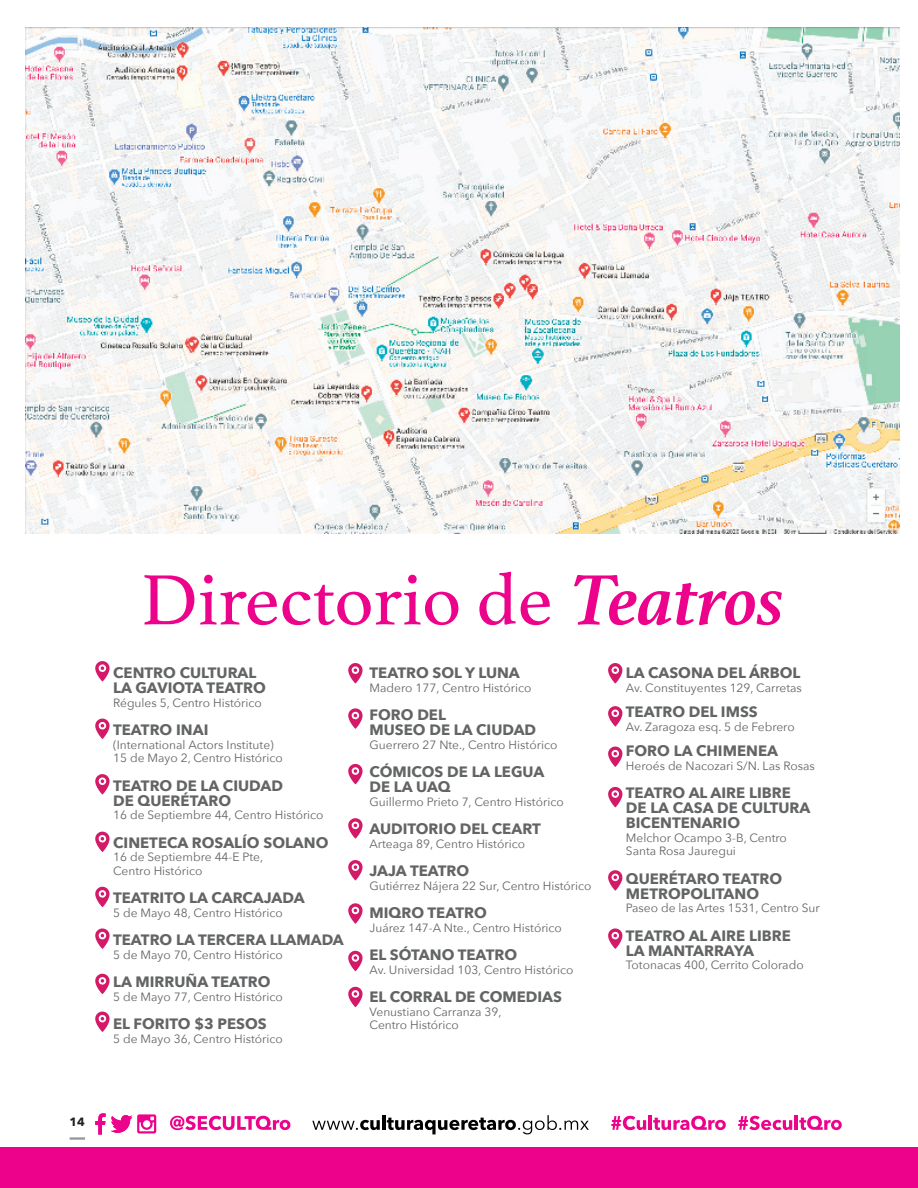
<style>
.page{position:relative;width:918px;height:1188px;background:#fff}
.page>*{position:absolute;margin:0;border:0;box-sizing:border-box;transform-origin:0 0}
.t1{font:75px "Athelas";color:#ed028c}
.t2{font:700 15px/15px "Avenir Next";color:#626465}
.t3{font:12px/13.5px "Avenir Next";color:#626465}
.t4{font:700 12px "Avenir Next";color:#231f20}
.s1{font-weight:700;font-style:italic}
</style>
<div class="page">
<hr style="left:70px;top:1137px;width:15px;height:3px;background:#939598">
<svg style="left:312px;top:1120px;width:68px;height:10px"></svg>
<hr style="left:382px;top:1115px;width:4px;height:15px;background:#000">
<svg style="left:387px;top:1115px;width:202px;height:19px"></svg>
<svg style="left:611px;top:1116px;width:35px;height:14px"></svg>
<hr style="left:649px;top:1115px;width:3px;height:15px;background:#ed028c">
<svg style="left:653px;top:1116px;width:73px;height:14px"></svg>
<svg style="left:170px;top:1116px;width:120px;height:14px"></svg>
<svg style="left:738px;top:1116px;width:54px;height:14px"></svg>
<hr style="left:795px;top:1115px;width:3px;height:15px;background:#ed028c">
<svg style="left:799px;top:1116px;width:43px;height:14px"></svg>
<svg style="left:95px;top:1113px;width:61px;height:22px"></svg>
<div style="left:0;top:1148px;width:918px;height:40px;background:#ed028c"></div>
<svg style="left:95px;top:661px;width:15px;height:20px"></svg>
<svg style="left:348px;top:663px;width:15px;height:20px"></svg>
<svg style="left:608px;top:663px;width:14px;height:20px"></svg>
<svg style="left:608px;top:706px;width:14px;height:21px"></svg>
<svg style="left:608px;top:747px;width:14px;height:20px"></svg>
<svg style="left:608px;top:787px;width:14px;height:20px"></svg>
<svg style="left:608px;top:870px;width:14px;height:21px"></svg>
<svg style="left:608px;top:928px;width:14px;height:21px"></svg>
<svg style="left:348px;top:987px;width:15px;height:20px"></svg>
<svg style="left:348px;top:708px;width:15px;height:21px"></svg>
<svg style="left:348px;top:764px;width:15px;height:20px"></svg>
<svg style="left:348px;top:818px;width:15px;height:21px"></svg>
<svg style="left:348px;top:860px;width:15px;height:20px"></svg>
<svg style="left:348px;top:903px;width:15px;height:21px"></svg>
<svg style="left:348px;top:951px;width:15px;height:20px"></svg>
<svg style="left:95px;top:719px;width:15px;height:20px"></svg>
<svg style="left:95px;top:774px;width:15px;height:20px"></svg>
<svg style="left:95px;top:832px;width:15px;height:20px"></svg>
<svg style="left:95px;top:887px;width:15px;height:20px"></svg>
<svg style="left:95px;top:928px;width:15px;height:21px"></svg>
<svg style="left:95px;top:974px;width:15px;height:20px"></svg>
<svg style="left:95px;top:1012px;width:15px;height:20px"></svg>
<img style="left:26px;top:27px;width:874px;height:507px">
<h1 class="t1" style="left:141px;top:540px;width:645px">Directorio de <span class="s1">Teatros</span></h1>
<p class="t2" style="left:113px;top:665px;width:154px">CENTRO CULTURAL<br>LA GAVIOTA TEATRO</p>
<p class="t3" style="left:113px;top:695px;width:150px">Régules 5, Centro Histórico</p>
<p class="t2" style="left:113px;top:722px;width:97px">TEATRO INAI</p>
<p class="t3" style="left:113px;top:737px;width:171px">(International Actors Institute)<br>15 de Mayo 2, Centro Histórico</p>
<p class="t2" style="left:113px;top:778px;width:171px">TEATRO DE LA CIUDAD<br>DE QUERÉTARO</p>
<p class="t3" style="left:113px;top:808px;width:212px">16 de Septiembre 44, Centro Histórico</p>
<p class="t2" style="left:113px;top:835px;width:217px">CINETECA ROSALÍO SOLANO</p>
<p class="t3" style="left:113px;top:850px;width:152px">16 de Septiembre 44-E Pte,<br>Centro Histórico</p>
<p class="t2" style="left:113px;top:890px;width:193px">TEATRITO LA CARCAJADA</p>
<p class="t3" style="left:113px;top:905px;width:171px">5 de Mayo 48, Centro Histórico</p>
<p class="t2" style="left:113px;top:932px;width:232px">TEATRO LA TERCERA LLAMADA</p>
<p class="t3" style="left:113px;top:947px;width:171px">5 de Mayo 70, Centro Histórico</p>
<p class="t2" style="left:113px;top:974px;width:159px">LA MIRRUÑA TEATRO</p>
<p class="t3" style="left:113px;top:989px;width:171px">5 de Mayo 77, Centro Histórico</p>
<p class="t2" style="left:113px;top:1016px;width:155px">EL FORITO $3 PESOS</p>
<p class="t3" style="left:113px;top:1031px;width:171px">5 de Mayo 36, Centro Histórico</p>
<p class="t2" style="left:370px;top:665px;width:152px">TEATRO SOL Y LUNA</p>
<p class="t3" style="left:370px;top:680px;width:163px">Madero 177, Centro Histórico</p>
<p class="t2" style="left:370px;top:707px;width:168px">FORO DEL<br>MUSEO DE LA CIUDAD</p>
<p class="t3" style="left:370px;top:737px;width:189px">Guerrero 27 Nte., Centro Histórico</p>
<p class="t2" style="left:370px;top:764px;width:176px">CÓMICOS DE LA LEGUA<br>DE LA UAQ</p>
<p class="t3" style="left:370px;top:794px;width:196px">Guillermo Prieto 7, Centro Histórico</p>
<p class="t2" style="left:370px;top:821px;width:173px">AUDITORIO DEL CEART</p>
<p class="t3" style="left:370px;top:836px;width:157px">Arteaga 89, Centro Histórico</p>
<p class="t2" style="left:370px;top:863px;width:101px">JAJA TEATRO</p>
<p class="t3" style="left:370px;top:878px;width:224px">Gutiérrez Nájera 22 Sur, Centro Histórico</p>
<p class="t2" style="left:370px;top:905px;width:119px">MIQRO TEATRO</p>
<p class="t3" style="left:370px;top:920px;width:194px">Juárez 147-A Nte., Centro Histórico</p>
<p class="t2" style="left:370px;top:947px;width:149px">EL SÓTANO TEATRO</p>
<p class="t3" style="left:370px;top:962px;width:205px">Av. Universidad 103, Centro Histórico</p>
<p class="t2" style="left:370px;top:989px;width:194px">EL CORRAL DE COMEDIAS</p>
<p class="t3" style="left:370px;top:1004px;width:134px">Venustiano Carranza 39,<br>Centro Histórico</p>
<p class="t2" style="left:626px;top:665px;width:176px">LA CASONA DEL ÁRBOL</p>
<p class="t3" style="left:626px;top:680px;width:178px">Av. Constituyentes 129, Carretas</p>
<p class="t2" style="left:626px;top:704px;width:133px">TEATRO DEL IMSS</p>
<p class="t3" style="left:626px;top:719px;width:170px">Av. Zaragoza esq. 5 de Febrero</p>
<p class="t2" style="left:626px;top:743px;width:154px">FORO LA CHIMENEA</p>
<p class="t3" style="left:626px;top:758px;width:190px">Heroés de Nacozari S/N. Las Rosas</p>
<p class="t2" style="left:626px;top:785px;width:186px">TEATRO AL AIRE LIBRE<br>DE LA CASA DE CULTURA<br>BICENTENARIO</p>
<p class="t3" style="left:626px;top:830px;width:163px">Melchor Ocampo 3-B, Centro<br>Santa Rosa Jauregui</p>
<p class="t2" style="left:626px;top:871px;width:158px">QUERÉTARO TEATRO<br>METROPOLITANO</p>
<p class="t3" style="left:626px;top:901px;width:196px">Paseo de las Artes 1531, Centro Sur</p>
<p class="t2" style="left:626px;top:928px;width:166px">TEATRO AL AIRE LIBRE<br>LA MANTARRAYA</p>
<p class="t3" style="left:626px;top:958px;width:179px">Totonacas 400, Cerrito Colorado</p>
<p class="t4" style="left:70px;top:1111px;width:17px">14</p>
</div>
